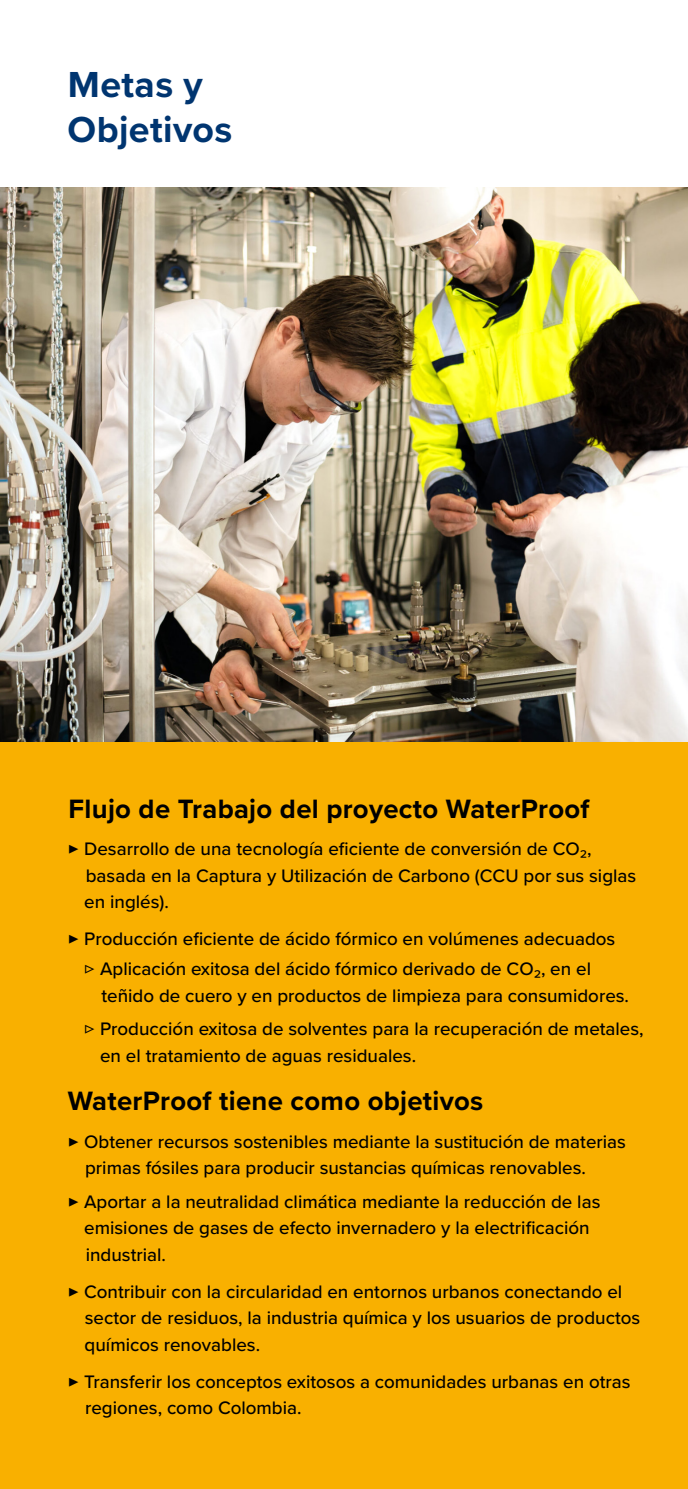
<style>
.page{position:relative;width:688px;height:1489px;background:#fff}
.page>*{position:absolute;margin:0;border:0;box-sizing:border-box;transform-origin:0 0}
.t1{font:700 37.5px/45px "Proxima Nova";letter-spacing:.01em;color:#003570}
.t2{font:700 27.5px "Proxima Nova";letter-spacing:.01em;color:#000}
.t3{font:500 18.75px/26.2px "Proxima Nova";color:#000}
.s1{font-family:"Minion Pro";font-weight:400}
</style>
<div class="page">
<img style="left:0;top:187px;width:687px;height:555px">
<div style="left:0;top:742px;width:687px;height:746px;background:#f9b000"></div>
<h1 class="t1" style="left:68px;top:61px;width:166px">Metas y<br>Objetivos</h1>
<h2 class="t2" style="left:69px;top:788px;width:522px">Flujo de Trabajo del proyecto WaterProof</h2>
<p class="t3" style="left:84px;top:835px;width:553px;text-indent:-16px"><span class="s1">▶</span> Desarrollo de una tecnología eficiente de conversión de CO₂, basada en la Captura y Utilización de Carbono (CCU por sus siglas en inglés).</p>
<p class="t3" style="left:68px;top:923px;width:548px;line-height:30px;text-align:center"><span class="s1">▶</span> Producción eficiente de ácido fórmico en volúmenes adecuados <span class="s1">▷</span> Aplicación exitosa del ácido fórmico derivado de CO₂, en el</p>
<p class="t3" style="left:84px;top:977px;width:561px;line-height:33.8px;text-align:center">teñido de cuero y en productos de limpieza para consumidores.<br><span class="s1">▷</span> Producción exitosa de solventes para la recuperación de metales,</p>
<p class="t3" style="left:100px;top:1041px;width:317px">en el tratamiento de aguas residuales.</p>
<h2 class="t2" style="left:68px;top:1080px;width:417px">WaterProof tiene como objetivos</h2>
<p class="t3" style="left:85px;top:1127px;width:542px;text-indent:-17px"><span class="s1">▶</span> Obtener recursos sostenibles mediante la sustitución de materias primas fósiles para producir sustancias químicas renovables.</p>
<p class="t3" style="left:84px;top:1187px;width:517px;text-indent:-16px"><span class="s1">▶</span> Aportar a la neutralidad climática mediante la reducción de las emisiones de gases de efecto invernadero y la electrificación industrial.</p>
<p class="t3" style="left:85px;top:1277px;width:557px;text-indent:-17px"><span class="s1">▶</span> Contribuir con la circularidad en entornos urbanos conectando el sector de residuos, la industria química y los usuarios de productos químicos renovables.</p>
<p class="t3" style="left:85px;top:1367px;width:547px;text-indent:-17px"><span class="s1">▶</span> Transferir los conceptos exitosos a comunidades urbanas en otras regiones, como Colombia.</p>
</div>
